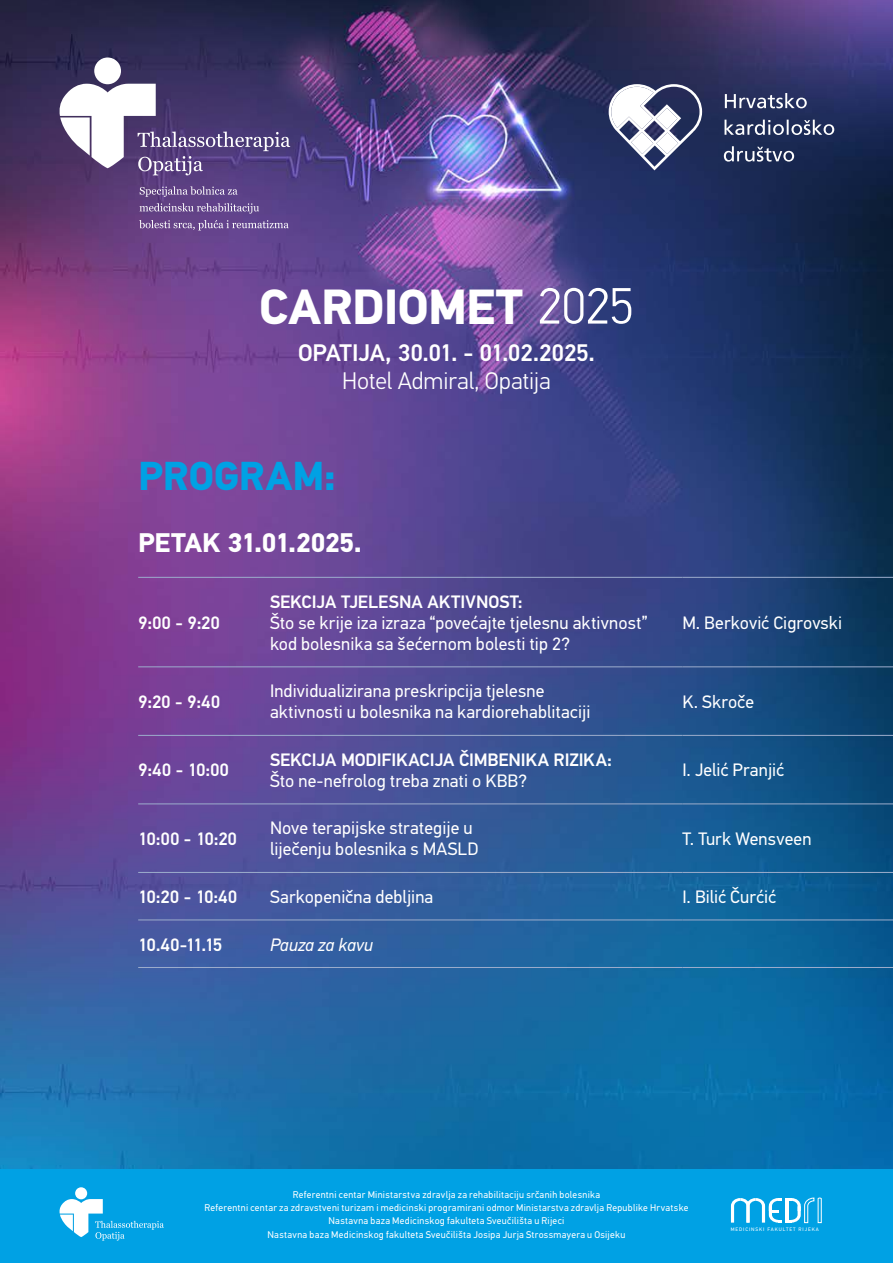
<style>
.page{position:relative;width:893px;height:1263px;background:#fff}
.page>*{position:absolute;margin:0;border:0;box-sizing:border-box;transform-origin:0 0}
.t1{font:700 49.5px "PF Din Text Pro";letter-spacing:-.015em;color:#fff}
.t2{font:700 40.5px "PF Din Text Pro";letter-spacing:-.005em;color:#00a1e4}
.t3{font:700 27px "PF Din Text Pro";letter-spacing:-.02em;color:#fff}
.t4{font:500 24px "PF Din Text Pro";letter-spacing:-.01em;color:#fff}
.t5{font:300 24px "PF Din Text Pro";letter-spacing:-.005em;color:#fff}
.t6{font:18px/21px "PF Din Text Pro";letter-spacing:.005em;color:#fff}
.t7{font:500 18px "PF Din Text Pro";letter-spacing:-.005em;color:#fff}
.t8{font:italic 18px "PF Din Text Pro";letter-spacing:-.01em;color:#fff}
.t9{font:9.75px/13.2px "PF Din Text Pro";letter-spacing:.03em;color:#fff;text-align:center}
.t10{font:5.1px "PF Din Text Pro";letter-spacing:.19em;color:#fff}
.s1{font-weight:300;font-size:51px}
</style>
<div class="page">
<img style="left:0;top:0;width:893px;height:1169px">
<div style="left:94px;top:58px;width:27px;height:26px;background:#fff;border-radius:50%"></div>
<svg style="left:140px;top:186px;width:98px;height:11px"></svg>
<svg style="left:140px;top:203px;width:119px;height:11px"></svg>
<svg style="left:139px;top:220px;width:150px;height:10px"></svg>
<svg style="left:59px;top:84px;width:231px;height:91px"></svg>
<svg style="left:609px;top:84px;width:93px;height:86px"></svg>
<svg style="left:724px;top:146px;width:70px;height:16px"></svg>
<svg style="left:724px;top:120px;width:110px;height:15px"></svg>
<svg style="left:725px;top:93px;width:82px;height:15px"></svg>
<div style="left:0;top:1169px;width:893px;height:94px;background:#00a1e4"></div>
<div style="left:75px;top:1187px;width:12px;height:12px;background:#fff;border-radius:50%"></div>
<svg style="left:60px;top:1199px;width:104px;height:41px"></svg>
<svg style="left:731px;top:1198px;width:50px;height:24px"></svg>
<hr style="left:785px;top:1198px;width:3px;height:24px;background:#fff">
<svg style="left:788px;top:1197px;width:34px;height:26px"></svg>
<hr style="left:138px;top:577px;width:132px;height:1px;background:#9dadcc">
<hr style="left:270px;top:577px;width:412px;height:1px;background:#9dadcc">
<hr style="left:682px;top:577px;width:211px;height:1px;background:#9dadcc">
<hr style="left:138px;top:666px;width:132px;height:1px;background:#9dadcc">
<hr style="left:270px;top:666px;width:412px;height:1px;background:#9dadcc">
<hr style="left:682px;top:666px;width:211px;height:1px;background:#9dadcc">
<hr style="left:138px;top:735px;width:132px;height:1px;background:#9dadcc">
<hr style="left:270px;top:735px;width:412px;height:1px;background:#9dadcc">
<hr style="left:682px;top:735px;width:211px;height:1px;background:#9dadcc">
<hr style="left:138px;top:803px;width:132px;height:1px;background:#9dadcc">
<hr style="left:270px;top:803px;width:412px;height:1px;background:#9dadcc">
<hr style="left:682px;top:803px;width:211px;height:1px;background:#9dadcc">
<hr style="left:138px;top:872px;width:132px;height:1px;background:#9dadcc">
<hr style="left:270px;top:872px;width:412px;height:1px;background:#9dadcc">
<hr style="left:682px;top:872px;width:211px;height:1px;background:#9dadcc">
<hr style="left:138px;top:919px;width:132px;height:1px;background:#9dadcc">
<hr style="left:270px;top:919px;width:412px;height:1px;background:#9dadcc">
<hr style="left:682px;top:919px;width:211px;height:1px;background:#9dadcc">
<hr style="left:138px;top:967px;width:132px;height:1px;background:#9dadcc">
<hr style="left:270px;top:967px;width:412px;height:1px;background:#9dadcc">
<hr style="left:682px;top:967px;width:211px;height:1px;background:#9dadcc">
<h1 class="t1" style="left:259px;top:276px;width:376px">CARDIOMET <span class="s1">2025</span></h1>
<h3 class="t4" style="left:298px;top:338px;width:298px">OPATIJA, 30.01. - 01.02.2025.</h3>
<h3 class="t5" style="left:342px;top:367px;width:210px">Hotel Admiral, Opatija</h3>
<h2 class="t2" style="left:138px;top:451px;width:199px">PROGRAM:</h2>
<h3 class="t3" style="left:138px;top:526px;width:225px">PETAK 31.01.2025.</h3>
<p class="t7" style="left:138px;top:612px;width:83px">9:00 - 9:20</p>
<p class="t7" style="left:270px;top:591px;width:254px">SEKCIJA TJELESNA AKTIVNOST:</p>
<p class="t6" style="left:270px;top:612px;width:379px">Što se krije iza izraza “povećajte tjelesnu aktivnost” kod bolesnika sa šećernom bolesti tip 2?</p>
<p class="t6" style="left:682px;top:612px;width:161px">M. Berković Cigrovski</p>
<p class="t7" style="left:138px;top:691px;width:84px">9:20 - 9:40</p>
<p class="t6" style="left:270px;top:681px;width:322px">Individualizirana preskripcija tjelesne aktivnosti u bolesnika na kardiorehablitaciji</p>
<p class="t6" style="left:682px;top:691px;width:73px">K. Skroče</p>
<p class="t7" style="left:138px;top:759px;width:92px">9:40 - 10:00</p>
<p class="t7" style="left:270px;top:749px;width:344px">SEKCIJA MODIFIKACIJA ČIMBENIKA RIZIKA:</p>
<p class="t6" style="left:270px;top:770px;width:259px">Što ne-nefrolog treba znati o KBB?</p>
<p class="t6" style="left:682px;top:760px;width:103px">I. Jelić Pranjić</p>
<p class="t7" style="left:138px;top:828px;width:100px">10:00 - 10:20</p>
<p class="t6" style="left:270px;top:818px;width:210px">Nove terapijske strategije u liječenju bolesnika s MASLD</p>
<p class="t6" style="left:682px;top:828px;width:131px">T. Turk Wensveen</p>
<p class="t7" style="left:138px;top:886px;width:101px">10:20 - 10:40</p>
<p class="t6" style="left:270px;top:886px;width:165px">Sarkopenična debljina</p>
<p class="t6" style="left:682px;top:886px;width:95px">I. Bilić Čurćić</p>
<p class="t7" style="left:138px;top:933px;width:86px">10.40-11.15</p>
<p class="t8" style="left:270px;top:933px;width:105px">Pauza za kavu</p>
<p class="t9" style="left:204px;top:1188px;width:485px">Referentni centar Ministarstva zdravlja za rehabilitaciju srčanih bolesnika<br>Referentni centar za zdravstveni turizam i medicinski programirani odmor Ministarstva zdravlja Republike Hrvatske Nastavna baza Medicinskog fakulteta Sveučilišta u Rijeci<br>Nastavna baza Medicinskog fakulteta Sveučilišta Josipa Jurja Strossmayera u Osijeku</p>
<p class="t10" style="left:731px;top:1226px;width:90px">MEDICINSKI FAKULTET RIJEKA</p>
</div>
